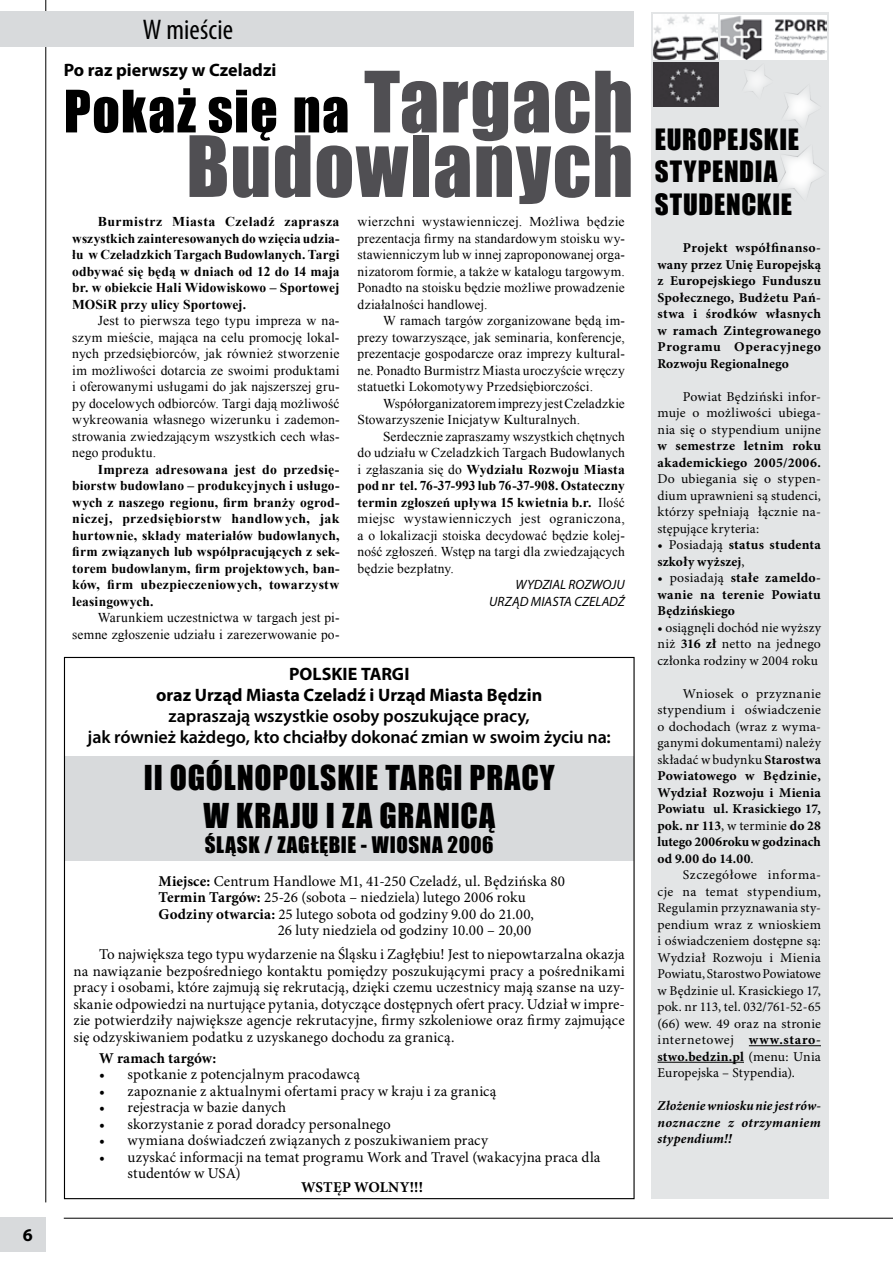
<style>
.page{position:relative;width:893px;height:1263px;background:#fff}
.page>*{position:absolute;margin:0;border:0;box-sizing:border-box;transform-origin:0 0}
.t1{font:78px "Impact";letter-spacing:.02em;color:#504f53}
.t2{font:54px "Impact";letter-spacing:.025em;color:#000}
.t3{font:31.5px/37.8px "Impact";letter-spacing:.025em;color:#000;text-align:center}
.t4{font:condensed 28.5px "Myriad Pro";letter-spacing:.005em;color:#000}
.t5{font:27px/32.4px "Impact";letter-spacing:.03em;color:#000}
.t6{font:21px "Impact";letter-spacing:.03em;color:#000}
.t7{font:600 18px/21px "Myriad Pro";letter-spacing:-.005em;color:#000;text-align:center}
.t8{font:700 18px/21px "Myriad Pro";color:#000;text-align:center}
.t9{font:15px/16.5px "Minion Pro";letter-spacing:.005em;color:#000;text-align:justify}
.t10{font:700 15px "Minion Pro";letter-spacing:.01em;color:#000}
.t11{font:13.5px/16.5px "Times New Roman";letter-spacing:.01em;color:#000;text-align:justify}
.t12{font:700 13.5px/16.5px "Minion Pro";letter-spacing:.02em;color:#000;text-align:justify}
.t13{font:13.5px/16.5px "Minion Pro";letter-spacing:.015em;color:#000;text-align:justify}
.t14{font:700 13.5px/16.5px "Times New Roman";letter-spacing:.01em;color:#000;text-align:justify}
.t15{font:italic 700 13.5px/16.5px "Minion Pro";letter-spacing:.02em;color:#000;text-align:justify}
.t16{font:italic 13.5px "Myriad Pro";letter-spacing:.005em;color:#000}
.s1{font-size:78px;color:#504f53}
.s2{font-weight:700}
.s3{font-weight:400}
</style>
<div class="page">
<hr style="left:45px;top:0;width:1px;height:1202px;background:#000">
<div style="left:651px;top:13px;width:178px;height:1186px;background:#e3e5e6"></div>
<div style="left:0;top:12px;width:633px;height:35px;background:#d8dadc"></div>
<img style="left:654px;top:15px;width:64px;height:44px">
<img style="left:653px;top:62px;width:65px;height:45px">
<img style="left:720px;top:15px;width:107px;height:44px">
<hr style="left:749px;top:1045px;width:72px;height:1px;background:#000">
<hr style="left:657px;top:1062px;width:87px;height:1px;background:#000">
<div style="left:64px;top:756px;width:569px;height:105px;background:#d8dadc"></div>
<svg style="left:779px;top:148px;width:43px;height:45px"></svg>
<svg style="left:745px;top:68px;width:72px;height:54px"></svg>
<div style="left:0;top:1217px;width:46px;height:34px;background:#d8dadc"></div>
<hr style="left:64px;top:1218px;width:829px;height:1px;background:#000">
<h3 class="t4" style="left:143px;top:15px;width:92px">W mieście</h3>
<h3 class="t8" style="left:64px;top:58px;width:214px">Po raz pierwszy w Czeladzi</h3>
<h2 class="t2" style="left:64px;top:69px;width:571px">Pokaż się na <span class="s1">Targach</span></h2>
<h1 class="t1" style="left:186px;top:106px;width:448px">Budowlanych</h1>
<p class="t14" style="left:72px;top:213px;width:269px;text-indent:26px">Burmistrz Miasta Czeladź zaprasza wszystkich zainteresowanych do wzięcia udzia&shy;łu w Czeladzkich Targach Budowlanych. Targi odbywać się będą w dniach od 12 do 14 maja br. w obiekcie Hali Widowiskowo – Sportowej MOSiR przy ulicy Sportowej.</p>
<p class="t11" style="left:72px;top:312px;width:269px;text-indent:26px">Jest to pierwsza tego typu impreza w na&shy;szym mieście, mająca na celu promocję lokal&shy;nych przedsiębiorców, jak również stworzenie im możliwości dotarcia ze swoimi produktami i oferowanymi usługami do jak najszerszej gru&shy;py docelowych odbiorców. Targi dają możliwość wykreowania własnego wizerunku i zademon&shy;strowania zwiedzającym wszystkich cech włas&shy;nego produktu.</p>
<p class="t14" style="left:72px;top:460px;width:269px;text-indent:26px">Impreza adresowana jest do przedsię&shy;biorstw budowlano – produkcyjnych i usługo&shy;wych z naszego regionu, firm branży ogrod&shy;niczej, przedsiębiorstw handlowych, jak hurtownie, składy materiałów budowlanych, firm związanych lub współpracujących z sek&shy;torem budowlanym, firm projektowych, ban&shy;ków, firm ubezpieczeniowych, towarzystw leasingowych.</p>
<p class="t11" style="left:72px;top:609px;width:269px;text-align:right">Warunkiem uczestnictwa w targach jest pi&shy;semne zgłoszenie udziału i zarezerwowanie po-</p>
<p class="t11" style="left:358px;top:213px;width:269px">wierzchni wystawienniczej. Możliwa będzie prezentacja firmy na standardowym stoisku wy&shy;stawienniczym lub w innej zaproponowanej orga&shy;nizatorom formie, a także w katalogu targowym.<br>Ponadto na stoisku będzie możliwe prowadzenie działalności handlowej.</p>
<p class="t11" style="left:358px;top:312px;width:269px;text-indent:26px">W ramach targów zorganizowane będą im&shy;prezy towarzyszące, jak seminaria, konferencje, prezentacje gospodarcze oraz imprezy kultural&shy;ne. Ponadto Burmistrz Miasta uroczyście wręczy statuetki Lokomotywy Przedsiębiorczości.</p>
<p class="t11" style="left:358px;top:395px;width:269px;text-indent:26px">Współorganizatorem imprezy jestCzeladzkie<br>Stowarzyszenie Inicjatyw Kulturalnych.</p>
<p class="t11" style="left:358px;top:428px;width:269px;text-indent:26px">Serdecznie zapraszamy wszystkich chętnych do udziału w Czeladzkich Targach Budowlanych i zgłaszania się do <span class="s2">Wydziału Rozwoju Miasta pod nr tel. 76-37-993 lub 76-37-908. Ostateczny termin zgłoszeń upływa 15 kwietnia b.r.</span> Ilość miejsc wystawienniczych jest ograniczona, a o lokalizacji stoiska decydować będzie kolej&shy;ność zgłoszeń. Wstęp na targi dla zwiedzających będzie bezpłatny.</p>
<p class="t16" style="left:515px;top:576px;width:19px">WYDZIA</p>
<p class="t16" style="left:560px;top:576px;width:66px">L ROZWOJU</p>
<p class="t16" style="left:489px;top:593px;width:25px">URZĄD</p>
<p class="t16" style="left:531px;top:593px;width:95px">MIASTA CZELADŹ</p>
<h3 class="t8" style="left:156px;top:663px;width:388px">POLSKIE TARGI<br>oraz Urząd Miasta Czeladź i Urząd Miasta Będzin</h3>
<h3 class="t7" style="left:88px;top:706px;width:525px">zapraszają wszystkie osoby poszukujące pracy,<br>jak również każdego, kto chciałby dokonać zmian w swoim życiu na:</h3>
<h3 class="t3" style="left:144px;top:758px;width:412px">II OGÓLNOPOLSKIE TARGI PRACY<br>W KRAJU I ZA GRANICĄ</h3>
<h3 class="t6" style="left:205px;top:828px;width:290px">ŚLĄSK / ZAGŁĘBIE - WIOSNA 2006</h3>
<p class="t9" style="left:159px;top:873px;width:408px"><span class="s2">Miejsce:</span> Centrum Handlowe M1, 41-250 Czeladź, ul. Będzińska 80</p>
<p class="t9" style="left:159px;top:890px;width:369px"><span class="s2">Termin Targów:</span> 25-26 (sobota – niedziela) lutego 2006 roku</p>
<p class="t9" style="left:159px;top:906px;width:377px"><span class="s2">Godziny otwarcia:</span> 25 lutego sobota od godziny 9.00 do 21.00,</p>
<p class="t9" style="left:278px;top:923px;width:255px">26 luty niedziela od godziny 10.00 – 20,00</p>
<p class="t9" style="left:74px;top:947px;width:553px;text-indent:26px">To największa tego typu wydarzenie na Śląsku i Zagłębiu! Jest to niepowtarzalna okazja na nawiązanie bezpośredniego kontaktu pomiędzy poszukującymi pracy a pośrednikami pracy i osobami, które zajmują się rekrutacją, dzięki czemu uczestnicy mają szanse na uzy&shy;skanie odpowiedzi na nurtujące pytania, dotyczące dostępnych ofert pracy. Udział w impre&shy;zie potwierdziły największe agencje rekrutacyjne, firmy szkoleniowe oraz firmy zajmujące się odzyskiwaniem podatku z uzyskanego dochodu za granicą.</p>
<p class="t10" style="left:99px;top:1049px;width:119px">W ramach targów:</p>
<p class="t9" style="left:99px;top:1067px;width:262px">• spotkanie z potencjalnym pracodawcą</p>
<p class="t9" style="left:99px;top:1083px;width:399px">• zapoznanie z aktualnymi ofertami pracy w kraju i za granicą</p>
<p class="t9" style="left:99px;top:1100px;width:188px">• rejestracja w bazie danych</p>
<p class="t9" style="left:99px;top:1116px;width:293px">• skorzystanie z porad doradcy personalnego</p>
<p class="t9" style="left:99px;top:1133px;width:390px">• wymiana doświadczeń związanych z poszukiwaniem pracy</p>
<p class="t9" style="left:128px;top:1149px;width:474px;text-indent:-28px">• uzyskać informacji na temat programu Work and Travel (wakacyjna praca dla studentów w USA)</p>
<p class="t10" style="left:301px;top:1178px;width:123px">WSTĘP WOLNY!!!</p>
<h3 class="t5" style="left:655px;top:122px;width:146px">EUROPEJSKIE<br>STYPENDIA<br>STUDENCKIE</h3>
<p class="t12" style="left:657px;top:240px;width:165px;text-indent:26px">Projekt współfinanso&shy;wany przez Unię Europejską z Europejskiego Funduszu Społecznego, Budżetu Pań&shy;stwa i środków własnych w ramach Zintegrowanego Programu Operacyjnego Rozwoju Regionalnego</p>
<p class="t13" style="left:657px;top:389px;width:165px;text-indent:26px">Powiat Będziński infor&shy;muje o możliwości ubiega&shy;nia się o stypendium unijne</p>
<p class="t12" style="left:657px;top:438px;width:165px">w semestrze letnim roku akademickiego 2005/2006.</p>
<p class="t13" style="left:657px;top:471px;width:165px">Do ubiegania się o stypen&shy;dium uprawnieni są studenci, którzy spełniają łącznie na&shy;stępujące kryteria:</p>
<p class="t12" style="left:657px;top:537px;width:165px"><span class="s3">• Posiadają</span> status studenta szkoły wyższej<span class="s3">,</span></p>
<p class="t12" style="left:657px;top:570px;width:165px"><span class="s3">• posiadają</span> stałe zameldo&shy;wanie na terenie Powiatu Będzińskiego</p>
<p class="t13" style="left:657px;top:620px;width:165px">• osiągnęli dochód nie wyższy niż <span class="s2">316 zł</span> netto na jednego członka rodziny w 2004 roku</p>
<p class="t12" style="left:657px;top:686px;width:165px;text-indent:26px"><span class="s3">Wniosek o przyznanie stypendium i oświadczenie o dochodach (wraz z wyma&shy;ganymi dokumentami) należy składać w budynku</span> Starostwa Powiatowego w Będzinie, Wydział Rozwoju i Mienia Powiatu ul. Krasickiego 17, pok. nr 113<span class="s3">, w terminie</span> do 28 lutego 2006roku w godzinach od 9.00 do 14.00<span class="s3">.</span></p>
<p class="t13" style="left:657px;top:867px;width:165px;text-indent:26px">Szczegółowe informa&shy;cje na temat stypendium, Regulamin przyznawania sty&shy;pendium wraz z wnioskiem i oświadczeniem dostępne są:<br>Wydział Rozwoju i Mienia Powiatu, Starostwo Powiatowe w Będzinie ul. Krasickiego 17, pok. nr 113, tel. 032/761-52-65 (66) wew. 49 oraz na stronie internetowej <span class="s2">www.staro&shy;stwo.bedzin.pl</span> (menu: Unia Europejska – Stypendia).</p>
<p class="t15" style="left:657px;top:1098px;width:165px">Złożenie wniosku nie jest rów&shy;noznaczne z otrzymaniem stypendium!!</p>
</div>
